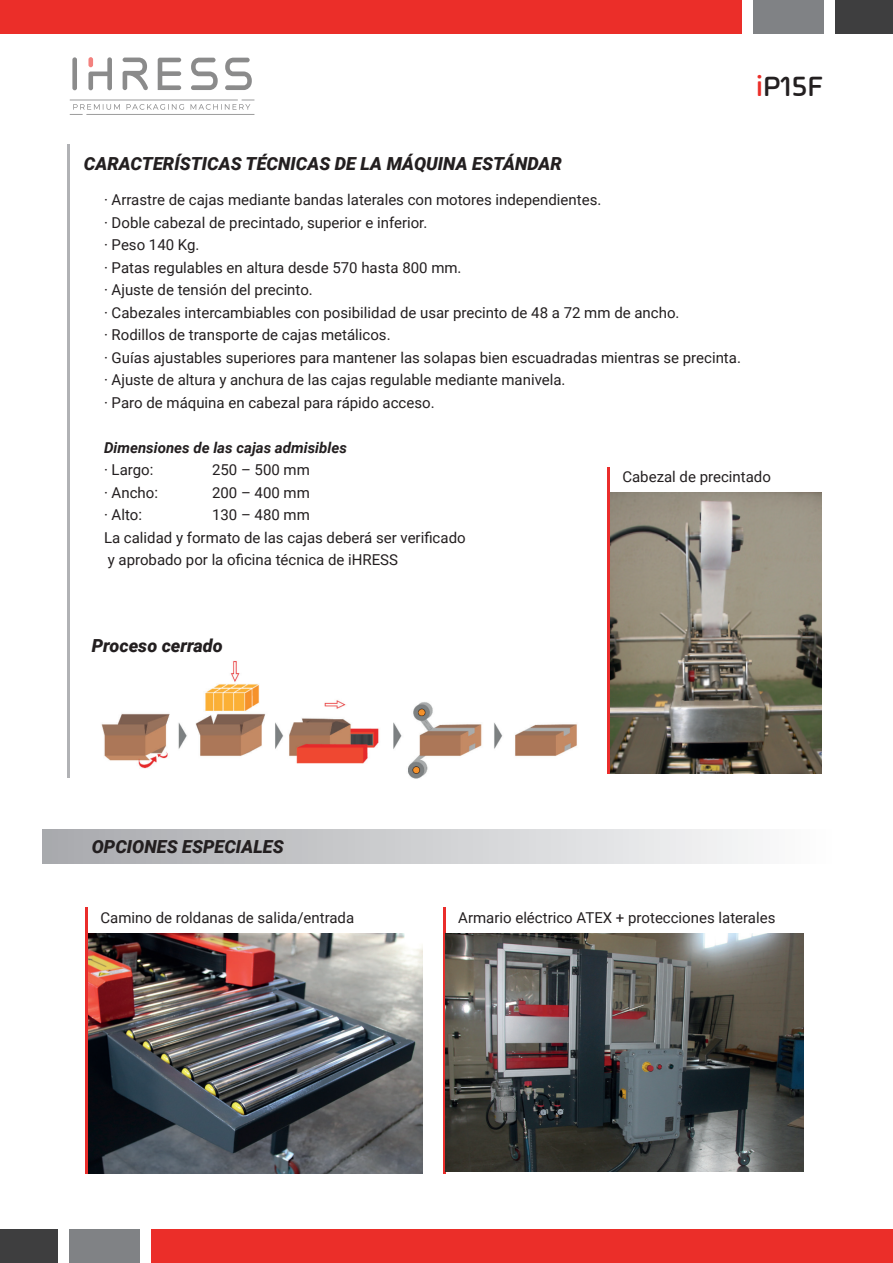
<style>
.page{position:relative;width:893px;height:1263px;background:#fff}
.page>*{position:absolute;margin:0;border:0;box-sizing:border-box;transform-origin:0 0}
.t1{font:500 29.4px "Ample Soft";color:#231f20}
.t2{font:italic 900 18px "Roboto";color:#231f20}
.t3{font:15px/22.5px "Roboto";color:#231f20}
.t4{font:italic 700 15px "Roboto";color:#231f20}
.s1{color:#eb2e29}
</style>
<div class="page">
<div style="left:0;top:0;width:742px;height:34px;background:#eb2e29"></div>
<div style="left:835px;top:0;width:58px;height:34px;background:#3e3e3f"></div>
<div style="left:753px;top:0;width:70px;height:34px;background:#808285"></div>
<div style="left:151px;top:1229px;width:742px;height:34px;background:#eb2e29"></div>
<div style="left:0;top:1229px;width:58px;height:34px;background:#3e3e3f"></div>
<div style="left:70px;top:1229px;width:70px;height:34px;background:#808285"></div>
<svg style="left:126px;top:104px;width:58px;height:6px"></svg>
<hr style="left:86px;top:114px;width:168px;height:1px;background:#3e3e3f">
<svg style="left:70px;top:104px;width:50px;height:11px"></svg>
<hr style="left:70px;top:100px;width:168px;height:1px;background:#3e3e3f">
<svg style="left:191px;top:100px;width:63px;height:10px"></svg>
<svg style="left:123px;top:58px;width:25px;height:32px"></svg>
<svg style="left:158px;top:58px;width:23px;height:32px"></svg>
<div style="left:72px;top:57px;width:5px;height:33px;background:#8b8b8b;border-radius:2px"></div>
<svg style="left:88px;top:57px;width:24px;height:33px"></svg>
<div style="left:88px;top:57px;width:5px;height:10px;background:#f3817e;border-radius:2px"></div>
<svg style="left:191px;top:58px;width:27px;height:32px"></svg>
<svg style="left:225px;top:58px;width:27px;height:32px"></svg>
<div style="left:42px;top:829px;width:796px;height:34px;background:linear-gradient(to right,#a7a8ac,#fdfdfd)"></div>
<img style="left:609px;top:493px;width:212px;height:280px">
<img style="left:87px;top:933px;width:335px;height:240px">
<hr style="left:67px;top:145px;width:3px;height:633px;background:#b1b2b5">
<hr style="left:607px;top:467px;width:2px;height:306px;background:#ea2d2b">
<hr style="left:85px;top:907px;width:2px;height:266px;background:#ea2d2b">
<hr style="left:443px;top:907px;width:2px;height:266px;background:#ea2d2b">
<img style="left:101px;top:661px;width:476px;height:118px">
<img style="left:445px;top:933px;width:359px;height:239px">
<h1 class="t1" style="left:756px;top:70px;width:69px"><span class="s1">i</span>P15F</h1>
<p class="t2" style="left:84px;top:151px;width:480px">CARACTERÍSTICAS TÉCNICAS DE LA MÁQUINA ESTÁNDAR</p>
<p class="t3" style="left:104px;top:188px;width:638px">· Arrastre de cajas mediante bandas laterales con motores independientes.<br>· Doble cabezal de precintado, superior e inferior.<br>· Peso 140 Kg.<br>· Patas regulables en altura desde 570 hasta 800 mm.<br>· Ajuste de tensión del precinto.<br>· Cabezales intercambiables con posibilidad de usar precinto de 48 a 72 mm de ancho.<br>· Rodillos de transporte de cajas metálicos.<br>· Guías ajustables superiores para mantener las solapas bien escuadradas mientras se precinta. · Ajuste de altura y anchura de las cajas regulable mediante manivela.<br>· Paro de máquina en cabezal para rápido acceso.</p>
<p class="t4" style="left:104px;top:437px;width:244px">Dimensiones de las cajas admisibles</p>
<p class="t3" style="left:104px;top:458px;width:51px">· Largo:</p>
<p class="t3" style="left:212px;top:458px;width:99px">250 – 500 mm</p>
<p class="t3" style="left:104px;top:480px;width:55px">· Ancho:</p>
<p class="t3" style="left:212px;top:480px;width:99px">200 – 400 mm</p>
<p class="t3" style="left:104px;top:503px;width:39px">· Alto:</p>
<p class="t3" style="left:622px;top:465px;width:150px">Cabezal de precintado</p>
<p class="t3" style="left:104px;top:503px;width:363px;text-indent:108px">130 – 480 mm<br>La calidad y formato de las cajas deberá ser verificado y aprobado por la oficina técnica de iHRESS</p>
<p class="t2" style="left:92px;top:633px;width:132px">Proceso cerrado</p>
<p class="t2" style="left:92px;top:834px;width:193px">OPCIONES ESPECIALES</p>
<p class="t3" style="left:100px;top:905px;width:255px">Camino de roldanas de salida/entrada</p>
<p class="t3" style="left:458px;top:905px;width:319px">Armario eléctrico ATEX + protecciones laterales</p>
</div>
